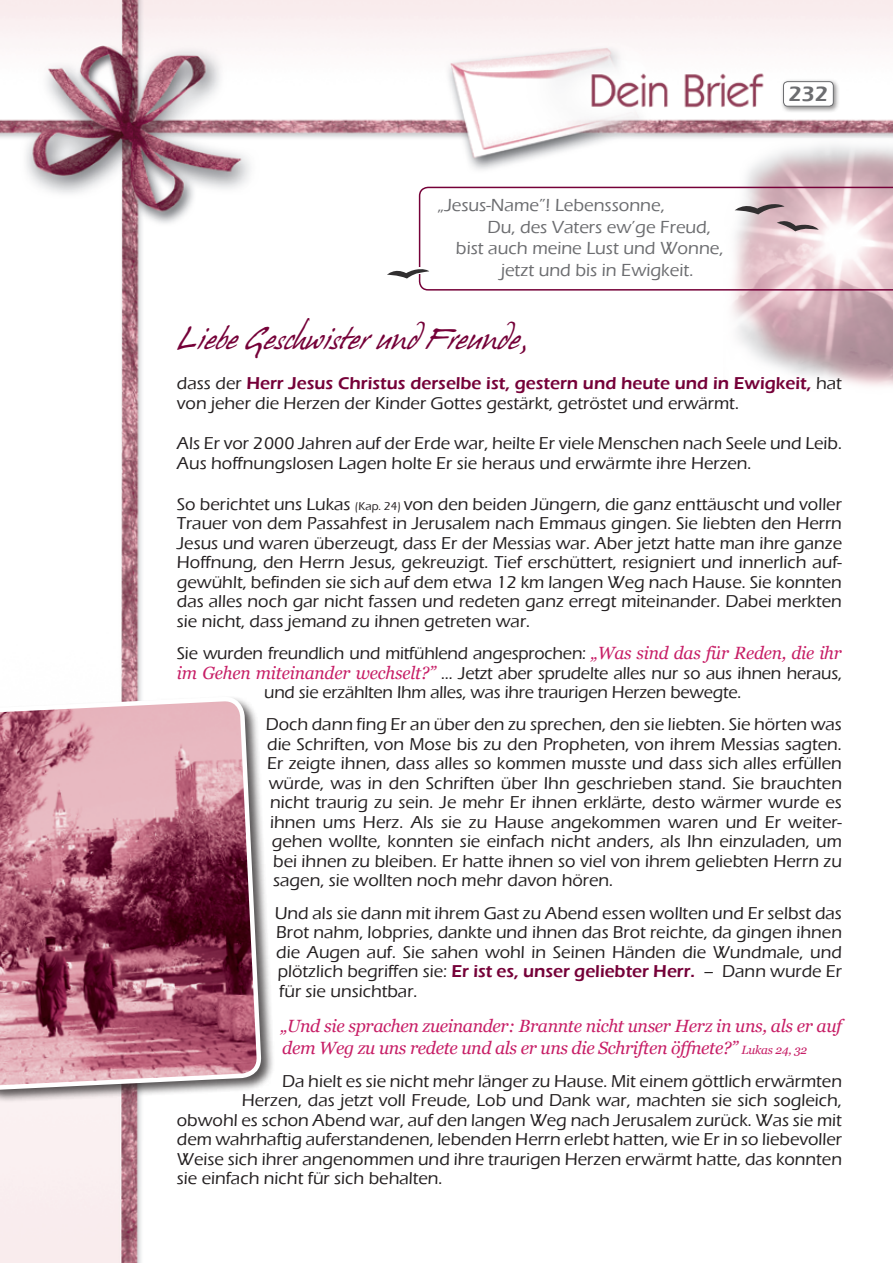
<style>
.page{position:relative;width:893px;height:1263px;background:#fff}
.page>*{position:absolute;margin:0;border:0;box-sizing:border-box;transform-origin:0 0}
.t1{font:27.75px "Hans Hand";color:#750038}
.t2{font:600 21.6px "Eras ITC";color:#6c6d70}
.t3{font:500 18px "Eras ITC";color:#6c6d70}
.t4{font:500 17.7px/19.5px "Eras ITC";color:#231f20}
.t5{font:italic 17.7px/22.5px "Georgia";letter-spacing:-.02em;color:#c71e66}
.s1{font-weight:600;color:#750038}
.s2{font-size:11.7px}
.s3{font-family:"Georgia";font-weight:400;font-style:italic;color:#c71e66}
.s4{font-size:12px}
</style>
<div class="page">
<img style="left:0;top:0;width:893px;height:1263px">
<div style="left:780px;top:79px;width:60px;height:34px;background:#231f20;opacity:.5"></div>
<div style="left:783px;top:82px;width:50px;height:24px;background:#fff;border-radius:4px"></div>
<div style="left:783px;top:81px;width:51px;height:26px;border:1px solid #6c6d70;border-radius:4px"></div>
<img style="left:723px;top:139px;width:170px;height:264px">
<svg style="left:419px;top:187px;width:474px;height:104px"></svg>
<svg style="left:735px;top:202px;width:84px;height:29px;background:#c8b2b7"></svg>
<svg style="left:387px;top:267px;width:42px;height:12px"></svg>
<div style="left:0;top:695px;width:275px;height:408px;background:#231f20;opacity:.75"></div>
<svg style="left:0;top:529px;width:260px;height:729px"></svg>
<p class="t3" style="left:438px;top:195px;width:228px">„Jesus-Name”! Lebenssonne,</p>
<p class="t3" style="left:487px;top:217px;width:225px">Du, des Vaters ew’ge Freud,</p>
<p class="t3" style="left:456px;top:238px;width:269px">bist auch meine Lust und Wonne,</p>
<p class="t3" style="left:501px;top:260px;width:194px">jetzt und bis in Ewigkeit.</p>
<h1 class="t1" style="left:177px;top:323px;width:354px">Liebe Geschwister und Freunde,</h1>
<p class="t2" style="left:788px;top:82px;width:41px">232</p>
<p class="t4" style="left:177px;top:374px;width:667px">dass der <span class="s1">Herr Jesus Christus derselbe ist, gestern und heute und in Ewigkeit,</span> hat von jeher die Herzen der Kinder Gottes gestärkt, getröstet und erwärmt.</p>
<p class="t4" style="left:177px;top:434px;width:667px">Als Er vor 2 000 Jahren auf der Erde war, heilte Er viele Menschen nach Seele und Leib.<br>Aus hoffnungslosen Lagen holte Er sie heraus und erwärmte ihre Herzen.</p>
<p class="t4" style="left:177px;top:494px;width:667px;text-align:justify">So berichtet uns Lukas <span class="s2">(Kap. 24)</span> von den beiden Jüngern, die ganz enttäuscht und voller Trauer von dem Passahfest in Jerusalem nach Emmaus gingen. Sie liebten den Herrn Jesus und waren überzeugt, dass Er der Messias war. Aber jetzt hatte man ihre ganze Hoffnung, den Herrn Jesus, gekreuzigt. Tief erschüttert, resigniert und innerlich auf&shy;gewühlt, befinden sie sich auf dem etwa 12 km langen Weg nach Hause. Sie konnten das alles noch gar nicht fassen und redeten ganz erregt miteinander. Dabei merkten sie nicht, dass jemand zu ihnen getreten war.</p>
<p class="t4" style="left:177px;top:643px;width:666px">Sie wurden freundlich und mitfühlend angesprochen: <span class="s3">„Was sind das für Reden, die ihr</span></p>
<p class="t4" style="left:177px;top:663px;width:667px"><span class="s3">im Gehen miteinander wechselt?”</span> … Jetzt aber sprudelte alles nur so aus ihnen heraus,</p>
<p class="t4" style="left:264px;top:683px;width:479px">und sie erzählten Ihm alles, was ihre traurigen Herzen bewegte.</p>
<p class="t4" style="left:266px;top:715px;width:578px">Doch dann fing Er an über den zu sprechen, den sie liebten. Sie hörten was</p>
<p class="t4" style="left:267px;top:734px;width:576px">die Schriften, von Mose bis zu den Propheten, von ihrem Messias sagten.</p>
<p class="t4" style="left:267px;top:754px;width:576px">Er zeigte ihnen, dass alles so kommen musste und dass sich alles erfüllen</p>
<p class="t4" style="left:269px;top:773px;width:575px">würde, was in den Schriften über Ihn geschrieben stand. Sie brauchten</p>
<p class="t4" style="left:270px;top:793px;width:573px">nicht traurig zu sein. Je mehr Er ihnen erklärte, desto wärmer wurde es</p>
<p class="t4" style="left:270px;top:812px;width:573px">ihnen ums Herz. Als sie zu Hause angekommen waren und Er weiter-</p>
<p class="t4" style="left:272px;top:832px;width:572px">gehen wollte, konnten sie einfach nicht anders, als Ihn einzuladen, um</p>
<p class="t4" style="left:273px;top:851px;width:570px">bei ihnen zu bleiben. Er hatte ihnen so viel von ihrem geliebten Herrn zu</p>
<p class="t4" style="left:273px;top:871px;width:341px">sagen, sie wollten noch mehr davon hören.</p>
<p class="t4" style="left:275px;top:903px;width:569px;text-align:justify">Und als sie dann mit ihrem Gast zu Abend essen wollten und Er selbst das Brot nahm, lobpries, dankte und ihnen das Brot reichte, da gingen ihnen die Augen auf. Sie sahen wohl in Seinen Händen die Wundmale, und plötzlich begriffen sie: <span class="s1">Er ist es, unser geliebter Herr.</span> – Dann wurde Er für sie unsichtbar.</p>
<p class="t5" style="left:281px;top:1015px;width:563px">„Und sie sprachen zueinander: Brannte nicht unser Herz in uns, als er auf dem Weg zu uns redete und als er uns die Schriften öffnete?” <span class="s4">Lukas 24, 32</span></p>
<p class="t4" style="left:282px;top:1071px;width:561px">Da hielt es sie nicht mehr länger zu Hause. Mit einem göttlich erwärmten</p>
<p class="t4" style="left:242px;top:1091px;width:602px">Herzen, das jetzt voll Freude, Lob und Dank war, machten sie sich sogleich,</p>
<p class="t4" style="left:177px;top:1110px;width:667px">obwohl es schon Abend war, auf den langen Weg nach Jerusalem zurück. Was sie mit</p>
<p class="t4" style="left:177px;top:1130px;width:667px">dem wahrhaftig auferstandenen, lebenden Herrn erlebt hatten, wie Er in so liebevoller</p>
<p class="t4" style="left:177px;top:1149px;width:667px">Weise sich ihrer angenommen und ihre traurigen Herzen erwärmt hatte, das konnten</p>
<p class="t4" style="left:177px;top:1169px;width:267px">sie einfach nicht für sich behalten.</p>
</div>
